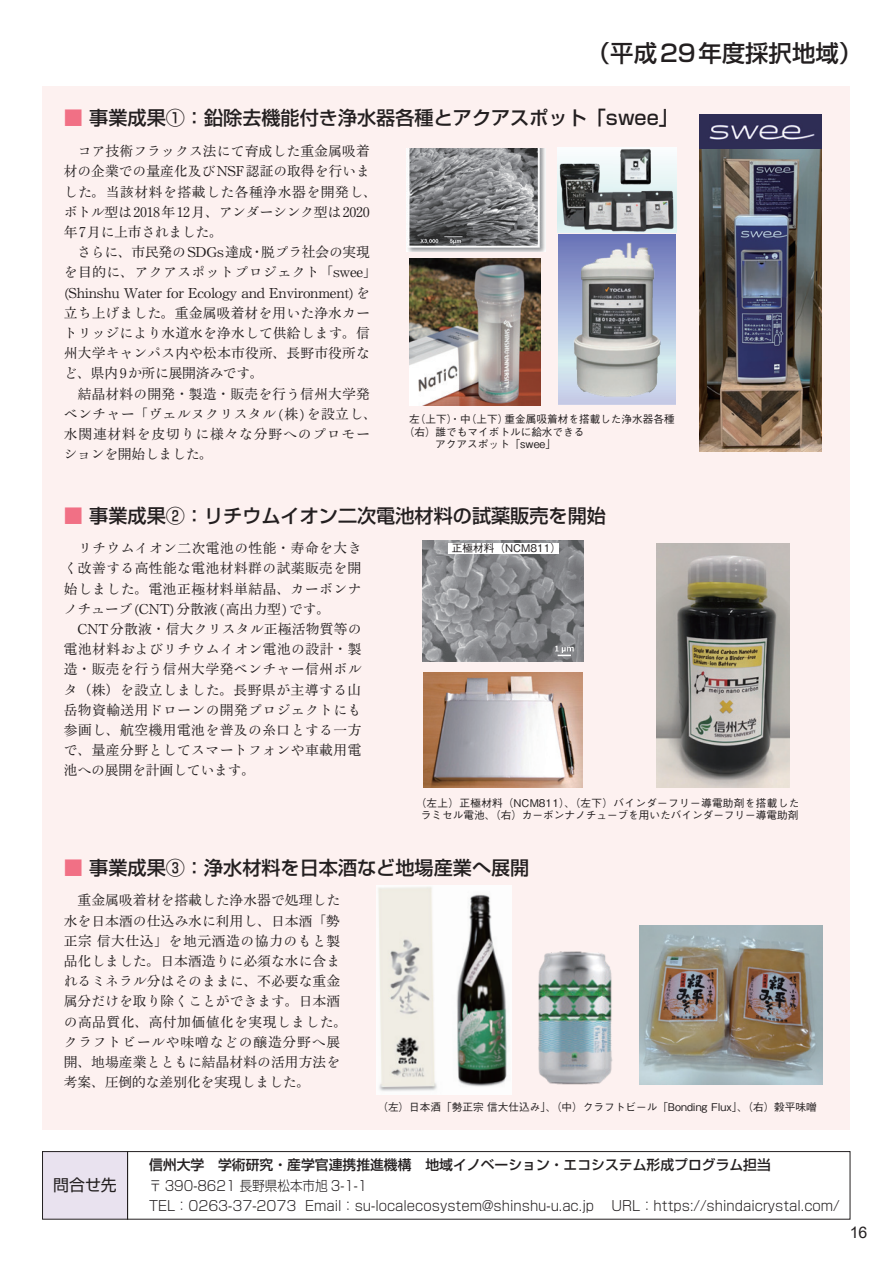
<style>
.page{position:relative;width:893px;height:1263px;background:#fff}
.page>*{position:absolute;margin:0;border:0;box-sizing:border-box;transform-origin:0 0}
.t1{font:500 23.4px "Shin Go Pro";color:#231f20}
.t2{font:500 19.2px "Shin Go Pro";color:#231f20}
.t3{font:15.9px "Shin Go Pro";color:#231f20}
.t4{font:15.9px "Arial";color:#231f20}
.t5{font:13.8px/20.2px "Rg P Hon Min Sink Md 83 pv RKSJ H";letter-spacing:.01em;color:#231f20}
.t6{font:13.8px/20.2px "Rg P Hon Min Sink Md 83 pv RKSJ H";letter-spacing:.03em;color:#231f20}
.t7{font:300 13.8px/20.2px "Shin Go Pro";color:#231f20;scale:.91 1}
.t8{font:500 13.8px "Shin Go Pro";color:#231f20}
.t9{font:500 10.65px/12.8px "Gothic BBB Pro";color:#231f20;text-align:center}
.s1{color:#f17085}
</style>
<div class="page">
<div style="left:43px;top:86px;width:807px;height:1044px;background:#fdf1f0"></div>
<img style="left:656px;top:543px;width:133px;height:244px">
<img style="left:639px;top:926px;width:184px;height:159px">
<img style="left:538px;top:951px;width:75px;height:134px">
<img style="left:423px;top:672px;width:160px;height:116px">
<img style="left:376px;top:885px;width:135px;height:209px">
<img style="left:700px;top:148px;width:121px;height:304px">
<svg style="left:558px;top:234px;width:118px;height:170px;background:#9fa6b8"></svg>
<div style="left:557px;top:147px;width:119px;height:85px;background:#f7fbfc"></div>
<img style="left:559px;top:163px;width:117px;height:69px">
<img style="left:614px;top:149px;width:45px;height:38px">
<img style="left:407px;top:149px;width:139px;height:103px">
<img style="left:409px;top:258px;width:131px;height:147px">
<img style="left:700px;top:114px;width:121px;height:34px">
<img style="left:423px;top:541px;width:160px;height:120px">
<img style="left:571px;top:643px;width:9px;height:10px">
<svg style="left:555px;top:643px;width:16px;height:13px"></svg>
<div style="left:449px;top:543px;width:110px;height:11px;background:#fff"></div>
<div style="left:43px;top:1151px;width:85px;height:68px;background:#e9e2ef"></div>
<div style="left:42px;top:1151px;width:86px;height:68px;border:1px solid #231f20"></div>
<div style="left:127px;top:1151px;width:723px;height:68px;border:1px solid #231f20"></div>
<h1 class="t1" style="left:587px;top:34px;width:277px">（平成29年度採択地域）</h1>
<h2 class="t2" style="left:64px;top:102px;width:616px"><span class="s1">■</span> 事業成果①：鉛除去機能付き浄水器各種とアクアスポット「swee」</h2>
<p class="t5" style="left:64px;top:141px;width:315px">　コア技術フラックス法にて育成した重金属吸着材の企業での量産化及びNSF認証の取得を行いました。当該材料を搭載した各種浄水器を開発し、ボトル型は2018年12月、アンダーシンク型は2020年7月に上市されました。<br>　さらに、市民発のSDGs達成・脱プラ社会の実現を目的に、アクアスポットプロジェクト「swee」(Shinshu Water for Ecology and Environment) を立ち上げました。重金属吸着材を用いた浄水カートリッジにより水道水を浄水して供給します。信州大学キャンパス内や松本市役所、長野市役所など、県内9か所に展開済みです。<br>　結晶材料の開発・製造・販売を行う信州大学発ベンチャー「ヴェルヌクリスタル(株)を設立し、水関連材料を皮切りに様々な分野へのプロモーションを開始しました。</p>
<p class="t9" style="left:409px;top:411px;width:267px">左（上下）・中（上下）重金属吸着材を搭載した浄水器各種</p>
<p class="t9" style="left:404px;top:424px;width:182px">（右）誰でもマイボトルに給水できる</p>
<p class="t9" style="left:409px;top:437px;width:149px">　　アクアスポット「swee」</p>
<h2 class="t2" style="left:64px;top:500px;width:544px"><span class="s1">■</span> 事業成果②：リチウムイオン二次電池材料の試薬販売を開始</h2>
<p class="t6" style="left:64px;top:538px;width:299px">　リチウムイオン二次電池の性能・寿命を大きく改善する高性能な電池材料群の試薬販売を開始しました。電池正極材料単結晶、カーボンナノチューブ(CNT)分散液(高出力型)です。　CNT分散液・信大クリスタル正極活物質等の電池材料およびリチウムイオン電池の設計・製造・販売を行う信州大学発ベンチャー信州ボルタ（株）を設立しました。長野県が主導する山岳物資輸送用ドローンの開発プロジェクトにも参画し、航空機用電池を普及の糸口とする一方で、量産分野としてスマートフォンや車載用電池への展開を計画しています。</p>
<p class="t9" style="left:452px;top:541px;width:111px">正極材料（NCM811）</p>
<p class="t9" style="left:416px;top:795px;width:385px">（左上）正極材料（NCM811）、（左下）バインダーフリー導電助剤を搭載したラミセル電池、（右）カーボンナノチューブを用いたバインダーフリー導電助剤</p>
<h2 class="t2" style="left:64px;top:852px;width:467px"><span class="s1">■</span> 事業成果③：浄水材料を日本酒など地場産業へ展開</h2>
<p class="t5" style="left:64px;top:890px;width:285px">　重金属吸着材を搭載した浄水器で処理した水を日本酒の仕込み水に利用し、日本酒「勢正宗 信大仕込」を地元酒造の協力のもと製品化しました。日本酒造りに必須な水に含まれるミネラル分はそのままに、不必要な重金属分だけを取り除くことができます。日本酒の高品質化、高付加価値化を実現しました。クラフトビールや味噌などの醸造分野へ展開、地場産業とともに結晶材料の活用方法を考案、圧倒的な差別化を実現しました。</p>
<p class="t9" style="left:377px;top:1099px;width:441px">（左）日本酒「勢正宗 信大仕込み」、（中）クラフトビール「Bonding Flux」、（右）穀平味噌</p>
<p class="t3" style="left:53px;top:1172px;width:65px">問合せ先</p>
<p class="t8" style="left:149px;top:1154px;width:637px">信州大学　学術研究・産学官連携推進機構　地域イノベーション・エコシステム形成プログラム担当　</p>
<p class="t7" style="left:149px;top:1173px;width:761px">〒 390-8621 長野県松本市旭 3-1-1<br>TEL：0263-37-2073 Email：su-localecosystem@shinshu-u.ac.jp 　URL：https://shindaicrystal.com/</p>
<p class="t4" style="left:850px;top:1222px;width:19px">16</p>
</div>
